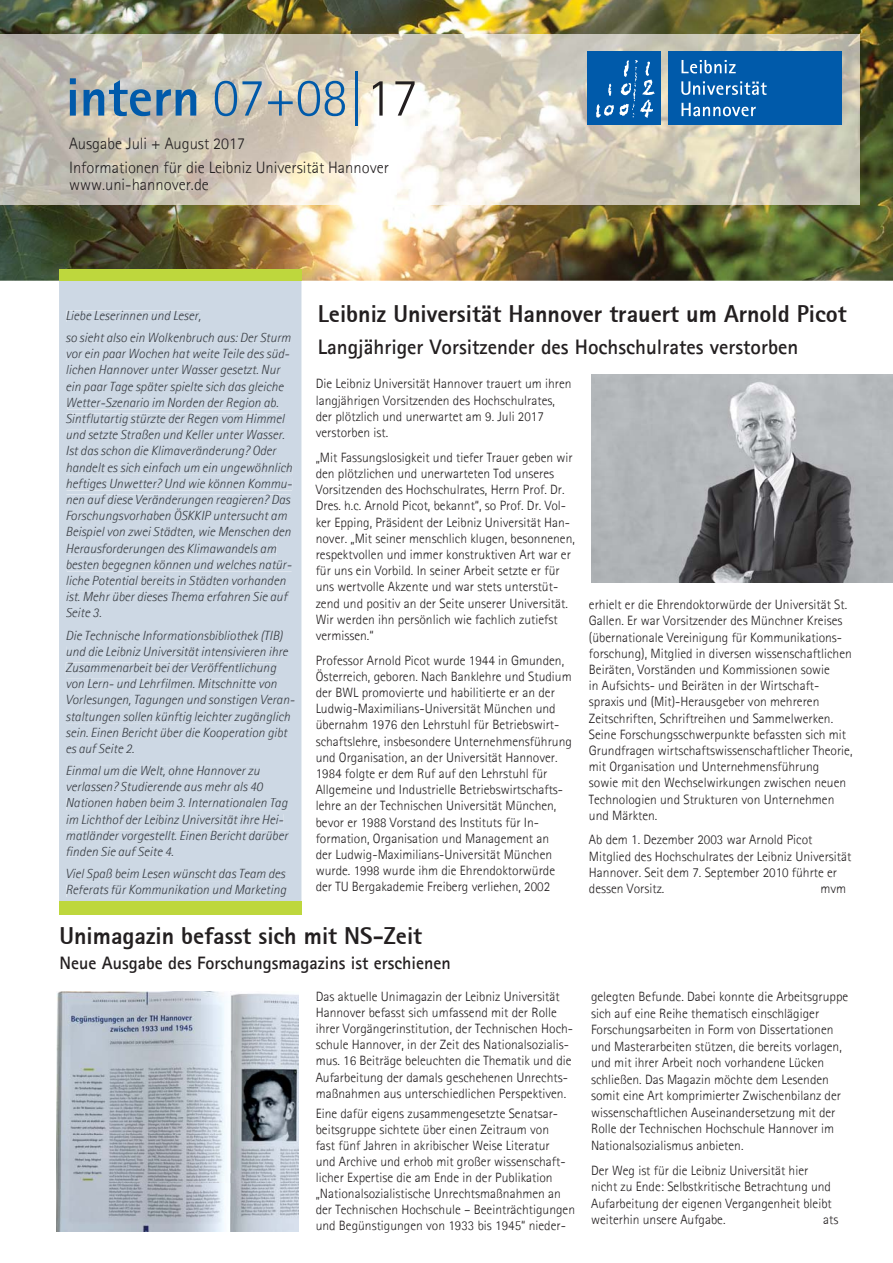
<style>
.page{position:relative;width:893px;height:1263px;background:#fff}
.page>*{position:absolute;margin:0;border:0;box-sizing:border-box;transform-origin:0 0}
.t1{font:800 54px "Agfa Rotis Sans Serif";color:#005aaa}
.t2{font:800 24px "Agfa Rotis Sans Serif";color:#231f20}
.t3{font:700 21px "Agfa Rotis Sans Serif";color:#231f20}
.t4{font:700 18px "Agfa Rotis Sans Serif";color:#231f20}
.t5{font:300 16.5px/24.3px "Agfa Rotis Sans Serif";color:#231f20}
.t6{font:300 13.5px/16.2px "Agfa Rotis Sans Serif";color:#231f20}
.t7{font:italic 300 13.35px/16.2px "Agfa Rotis Sans Serif";color:#393d43}
.s1{font-weight:300}
.s2{font-weight:300;color:#231f20}
</style>
<div class="page">
<div style="left:59px;top:281px;width:242px;height:620px;background:#cdd8e4"></div>
<div style="left:67px;top:311px;width:133px;height:11px;background:#cdd8e4"></div>
<div style="left:66px;top:333px;width:225px;height:9px;background:#cdd8e4"></div>
<div style="left:67px;top:349px;width:222px;height:12px;background:#cdd8e4"></div>
<div style="left:67px;top:365px;width:214px;height:12px;background:#cdd8e4"></div>
<div style="left:67px;top:381px;width:217px;height:12px;background:#cdd8e4"></div>
<div style="left:68px;top:397px;width:210px;height:12px;background:#cdd8e4"></div>
<div style="left:66px;top:414px;width:219px;height:12px;background:#cdd8e4"></div>
<div style="left:67px;top:430px;width:218px;height:9px;background:#cdd8e4"></div>
<div style="left:67px;top:446px;width:210px;height:12px;background:#cdd8e4"></div>
<div style="left:67px;top:462px;width:225px;height:12px;background:#cdd8e4"></div>
<div style="left:67px;top:478px;width:225px;height:12px;background:#cdd8e4"></div>
<div style="left:67px;top:495px;width:224px;height:12px;background:#cdd8e4"></div>
<div style="left:67px;top:509px;width:220px;height:14px;background:#cdd8e4"></div>
<div style="left:67px;top:527px;width:224px;height:12px;background:#cdd8e4"></div>
<div style="left:67px;top:543px;width:209px;height:12px;background:#cdd8e4"></div>
<div style="left:67px;top:560px;width:225px;height:11px;background:#cdd8e4"></div>
<div style="left:67px;top:576px;width:219px;height:9px;background:#cdd8e4"></div>
<div style="left:67px;top:592px;width:222px;height:9px;background:#cdd8e4"></div>
<div style="left:66px;top:608px;width:35px;height:10px;background:#cdd8e4"></div>
<div style="left:67px;top:630px;width:216px;height:12px;background:#cdd8e4"></div>
<div style="left:67px;top:647px;width:221px;height:9px;background:#cdd8e4"></div>
<div style="left:66px;top:663px;width:210px;height:12px;background:#cdd8e4"></div>
<div style="left:67px;top:679px;width:210px;height:9px;background:#cdd8e4"></div>
<div style="left:67px;top:695px;width:227px;height:12px;background:#cdd8e4"></div>
<div style="left:66px;top:711px;width:224px;height:12px;background:#cdd8e4"></div>
<div style="left:66px;top:728px;width:222px;height:12px;background:#cdd8e4"></div>
<div style="left:67px;top:744px;width:67px;height:9px;background:#cdd8e4"></div>
<div style="left:67px;top:766px;width:193px;height:11px;background:#cdd8e4"></div>
<div style="left:67px;top:782px;width:196px;height:9px;background:#cdd8e4"></div>
<div style="left:67px;top:798px;width:221px;height:12px;background:#cdd8e4"></div>
<div style="left:67px;top:814px;width:216px;height:10px;background:#cdd8e4"></div>
<div style="left:67px;top:831px;width:222px;height:11px;background:#cdd8e4"></div>
<div style="left:67px;top:847px;width:106px;height:9px;background:#cdd8e4"></div>
<div style="left:67px;top:869px;width:219px;height:12px;background:#cdd8e4"></div>
<div style="left:67px;top:885px;width:219px;height:12px;background:#cdd8e4"></div>
<img style="left:0;top:0;width:893px;height:281px">
<img style="left:0;top:34px;width:859px;height:170px">
<div style="left:668px;top:51px;width:174px;height:74px;background:#005aaa"></div>
<div style="left:587px;top:51px;width:73px;height:74px;background:#005aaa"></div>
<svg style="left:681px;top:60px;width:55px;height:14px"></svg>
<svg style="left:681px;top:81px;width:86px;height:14px"></svg>
<svg style="left:681px;top:103px;width:75px;height:13px"></svg>
<svg style="left:596px;top:60px;width:59px;height:58px"></svg>
<div style="left:59px;top:270px;width:242px;height:11px;background:#bed73d"></div>
<img style="left:591px;top:375px;width:302px;height:208px">
<img style="left:57px;top:992px;width:241px;height:239px">
<div style="left:59px;top:901px;width:242px;height:13px;background:#bed73d"></div>
<h1 class="t1" style="left:66px;top:63px;width:353px">intern <span class="s1">07+08|</span><span class="s2">17</span></h1>
<p class="t5" style="left:69px;top:131px;width:321px">Ausgabe Juli + August 2017<br>Informationen für die Leibniz Universität Hannover</p>
<p class="t5" style="left:69px;top:172px;width:141px">www.uni-hannover.de</p>
<p class="t7" style="left:65px;top:304px;width:227px;line-height:22.2px">Liebe Leserinnen und Leser,<br>so sieht also ein Wolkenbruch aus: Der Sturm</p>
<p class="t7" style="left:65px;top:346px;width:228px">vor ein paar Wochen hat weite Teile des süd&shy;lichen Hannover unter Wasser gesetzt. Nur ein paar Tage später spielte sich das gleiche Wetter-Szenario im Norden der Region ab.<br>Sintflutartig stürzte der Regen vom Himmel und setzte Straßen und Keller unter Wasser.<br>Ist das schon die Klimaveränderung? Oder handelt es sich einfach um ein ungewöhnlich heftiges Unwetter? Und wie können Kommu&shy;nen auf diese Veränderungen reagieren? Das Forschungsvorhaben ÖSKKIP untersucht am Beispiel von zwei Städten, wie Menschen den Herausforderungen des Klimawandels am besten begegnen können und welches natür&shy;liche Potential bereits in Städten vorhanden ist. Mehr über dieses Thema erfahren Sie auf Seite 3.</p>
<p class="t7" style="left:65px;top:627px;width:231px">Die Technische Informationsbibliothek (TIB) und die Leibniz Universität intensivieren ihre Zusammenarbeit bei der Veröffentlichung von Lern- und Lehrfilmen. Mitschnitte von Vorlesungen, Tagungen und sonstigen Veran&shy;staltungen sollen künftig leichter zugänglich sein. Einen Bericht über die Kooperation gibt es auf Seite 2.</p>
<p class="t7" style="left:65px;top:763px;width:224px">Einmal um die Welt, ohne Hannover zu verlassen? Studierende aus mehr als 40<br>Nationen haben beim 3. Internationalen Tag im Lichthof der Leibinz Universität ihre Hei&shy;matländer vorgestellt. Einen Bericht darüber finden Sie auf Seite 4.</p>
<p class="t7" style="left:65px;top:866px;width:222px">Viel Spaß beim Lesen wünscht das Team des<br>Referats für Kommunikation und Marketing</p>
<h2 class="t2" style="left:318px;top:299px;width:530px">Leibniz Universität Hannover trauert um Arnold Picot</h2>
<h3 class="t3" style="left:318px;top:334px;width:482px">Langjähriger Vorsitzender des Hochschulrates verstorben</h3>
<p class="t6" style="left:316px;top:376px;width:257px">Die Leibniz Universität Hannover trauert um ihren langjährigen Vorsitzenden des Hochschulrates, der plötzlich und unerwartet am 9. Juli 2017 verstorben ist.</p>
<p class="t6" style="left:316px;top:449px;width:261px">„Mit Fassungslosigkeit und tiefer Trauer geben wir den plötzlichen und unerwarteten Tod unseres Vorsitzenden des Hochschulrates, Herrn Prof. Dr.<br>Dres. h.c. Arnold Picot, bekannt“, so Prof. Dr. Vol&shy;ker Epping, Präsident der Leibniz Universität Han&shy;nover. „Mit seiner menschlich klugen, besonnenen, respektvollen und immer konstruktiven Art war er für uns ein Vorbild. In seiner Arbeit setzte er für uns wertvolle Akzente und war stets unterstüt&shy;zend und positiv an der Seite unserer Universität.<br>Wir werden ihn persönlich wie fachlich zutiefst vermissen.“</p>
<p class="t6" style="left:316px;top:652px;width:258px">Professor Arnold Picot wurde 1944 in Gmunden, Österreich, geboren. Nach Banklehre und Studium der BWL promovierte und habilitierte er an der Ludwig-Maximilians-Universität München und übernahm 1976 den Lehrstuhl für Betriebswirt&shy;schaftslehre, insbesondere Unternehmensführung und Organisation, an der Universität Hannover.<br>1984 folgte er dem Ruf auf den Lehrstuhl für Allgemeine und Industrielle Betriebswirtschafts&shy;lehre an der Technischen Universität München, bevor er 1988 Vorstand des Instituts für In&shy;formation, Organisation und Management an<br>der Ludwig-Maximilians-Universität München wurde. 1998 wurde ihm die Ehrendoktorwürde der TU Bergakademie Freiberg verliehen, 2002</p>
<p class="t6" style="left:589px;top:596px;width:265px">erhielt er die Ehrendoktorwürde der Universität St.<br>Gallen. Er war Vorsitzender des Münchner Kreises (übernationale Vereinigung für Kommunikations&shy;forschung), Mitglied in diversen wissenschaftlichen Beiräten, Vorständen und Kommissionen sowie<br>in Aufsichts- und Beiräten in der Wirtschaft&shy;spraxis und (Mit)-Herausgeber von mehreren Zeitschriften, Schriftreihen und Sammelwerken.<br>Seine Forschungsschwerpunkte befassten sich mit Grundfragen wirtschaftswissenschaftlicher Theorie, mit Organisation und Unternehmensführung<br>sowie mit den Wechselwirkungen zwischen neuen Technologien und Strukturen von Unternehmen und Märkten.</p>
<p class="t6" style="left:589px;top:832px;width:264px">Ab dem 1. Dezember 2003 war Arnold Picot Mitglied des Hochschulrates der Leibniz Universität Hannover. Seit dem 7. September 2010 führte er dessen Vorsitz.</p>
<p class="t6" style="left:820px;top:880px;width:27px">mvm</p>
<h2 class="t2" style="left:59px;top:920px;width:364px">Unimagazin befasst sich mit NS-Zeit</h2>
<h3 class="t4" style="left:59px;top:952px;width:393px">Neue Ausgabe des Forschungsmagazins ist erschienen</h3>
<p class="t6" style="left:316px;top:989px;width:259px">Das aktuelle Unimagazin der Leibniz Universität Hannover befasst sich umfassend mit der Rolle ihrer Vorgängerinstitution, der Technischen Hoch&shy;schule Hannover, in der Zeit des Nationalsozialis&shy;mus. 16 Beiträge beleuchten die Thematik und die Aufarbeitung der damals geschehenen Unrechts&shy;maßnahmen aus unterschiedlichen Perspektiven.</p>
<p class="t6" style="left:316px;top:1105px;width:261px">Eine dafür eigens zusammengesetzte Senatsar&shy;beitsgruppe sichtete über einen Zeitraum von<br>fast fünf Jahren in akribischer Weise Literatur<br>und Archive und erhob mit großer wissenschaft&shy;licher Expertise die am Ende in der Publikation „Nationalsozialistische Unrechtsmaßnahmen an der Technischen Hochschule – Beeinträchtigungen und Begünstigungen von 1933 bis 1945“ nieder-</p>
<p class="t6" style="left:591px;top:988px;width:259px">gelegten Befunde. Dabei konnte die Arbeitsgruppe sich auf eine Reihe thematisch einschlägiger Forschungsarbeiten in Form von Dissertationen und Masterarbeiten stützen, die bereits vorlagen, und mit ihrer Arbeit noch vorhandene Lücken schließen. Das Magazin möchte dem Lesenden somit eine Art komprimierter Zwischenbilanz der wissenschaftlichen Auseinandersetzung mit der Rolle der Technischen Hochschule Hannover im Nationalsozialismus anbieten.</p>
<p class="t6" style="left:591px;top:1162px;width:242px">Der Weg ist für die Leibniz Universität hier nicht zu Ende: Selbstkritische Betrachtung und Aufarbeitung der eigenen Vergangenheit bleibt weiterhin unsere Aufgabe.</p>
<p class="t6" style="left:823px;top:1212px;width:17px">ats</p>
</div>
